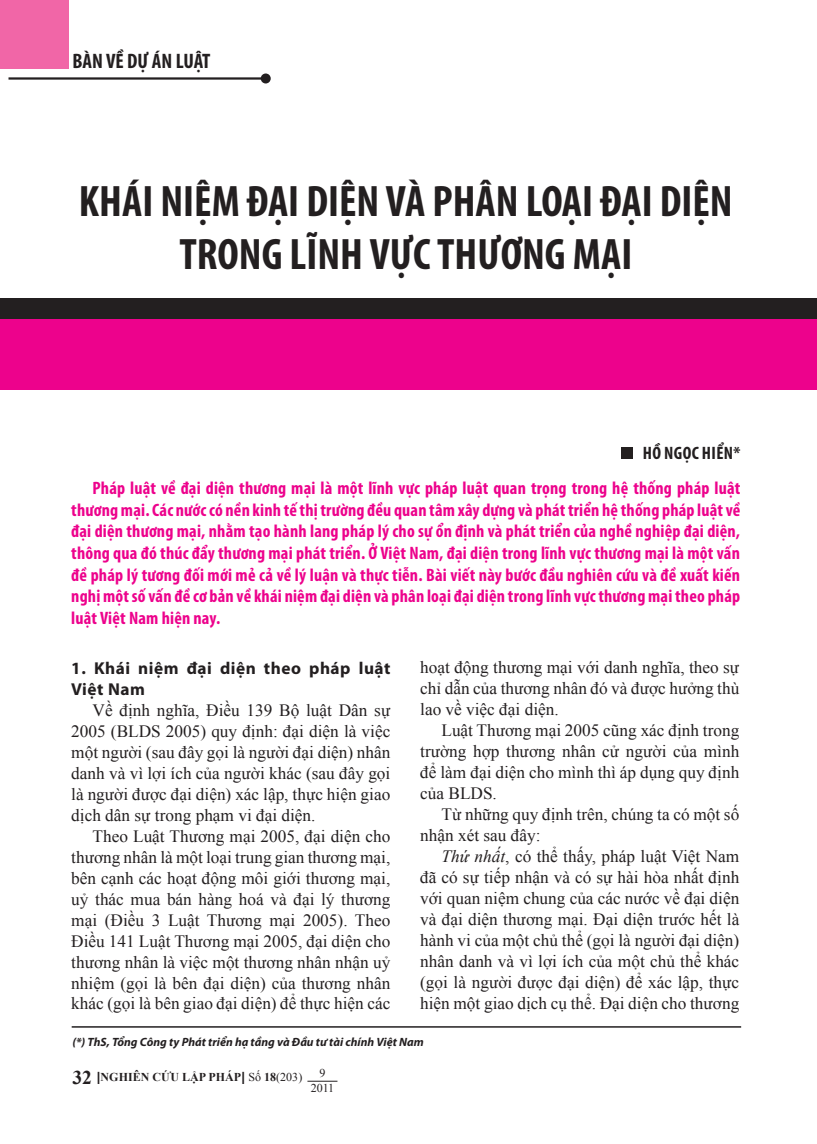
<style>
.page{position:relative;width:817px;height:1144px;background:#fff}
.page>*{position:absolute;margin:0;border:0;box-sizing:border-box;transform-origin:0 0}
.t1{font:700 condensed 44.25px/53.1px "Myriad Pro";color:#231f20;text-align:center}
.t2{font:700 condensed 21px "Myriad Pro";color:#231f20}
.t3{font:700 condensed 18px/21.6px "Myriad Pro";letter-spacing:.01em;color:#ed028c;text-align:justify}
.t4{font:700 condensed 18px "Myriad Pro";letter-spacing:.02em;color:#231f20}
.t5{font:17.25px/21px "Times New Roman";color:#231f20;text-align:justify}
.t6{font:700 17.25px/21px "Myriad Pro";letter-spacing:.03em;color:#231f20}
.t7{font:italic 700 12px "Myriad Pro";color:#231f20}
.t8{font:700 12px "Times New Roman";color:#231f20}
.t9{font:12px/14.4px "Times New Roman";color:#231f20;text-align:center}
.s1{font-style:italic}
.s2{font-size:19.5px}
.s3{font-family:"Myriad Pro";font-weight:400;font-size:18px}
.s4{font-weight:400}
</style>
<div class="page">
<hr style="left:307px;top:1081px;width:30px;height:1px;background:#231f20">
<hr style="left:9px;top:77px;width:257px;height:3px;background:#231f20">
<div style="left:261px;top:73px;width:10px;height:10px;background:#231f20;border-radius:50%"></div>
<div style="left:0;top:0;width:69px;height:69px;background:#f166a7"></div>
<hr style="left:72px;top:1026px;width:669px;height:1px;background:#231f20">
<div style="left:621px;top:447px;width:11px;height:12px;background:#231f20"></div>
<div style="left:0;top:298px;width:816px;height:44px;background:#231f20"></div>
<div style="left:0;top:319px;width:816px;height:70px;background:#ed028c"></div>
<p class="t2" style="left:72px;top:48px;width:140px">BÀN VỀ DỰ ÁN LUẬT</p>
<h1 class="t1" style="left:79px;top:174px;width:655px">KHÁI NIỆM ĐẠI DIỆN VÀ PHÂN LOẠI ĐẠI DIỆN<br>TRONG LĨNH VỰC THƯƠNG MẠI</h1>
<p class="t4" style="left:642px;top:441px;width:99px">Hồ Ngọc Hiển*</p>
<p class="t3" style="left:71px;top:477px;width:670px;text-indent:21px">Pháp luật về đại diện thương mại là một lĩnh vực pháp luật quan trọng trong hệ thống pháp luật thương mại. Các nước có nền kinh tế thị trường đều quan tâm xây dựng và phát triển hệ thống pháp luật về đại diện thương mại, nhằm tạo hành lang pháp lý cho sự ổn định và phát triển của nghề nghiệp đại diện, thông qua đó thúc đẩy thương mại phát triển. Ở Việt Nam, đại diện trong lĩnh vực thương mại là một vấn đề pháp lý tương đối mới mẻ cả về lý luận và thực tiễn. Bài viết này bước đầu nghiên cứu và đề xuất kiến nghị một số vấn đề cơ bản về khái niệm đại diện và phân loại đại diện trong lĩnh vực thương mại theo pháp luật Việt Nam hiện nay.</p>
<p class="t6" style="left:71px;top:657px;width:320px">1. Khái niệm đại diện theo pháp luật<br>Việt Nam</p>
<p class="t5" style="left:71px;top:699px;width:320px;text-indent:21px">Về định nghĩa, Điều 139 Bộ luật Dân sự 2005 (BLDS 2005) quy định: đại diện là việc một người (sau đây gọi là người đại diện) nhân danh và vì lợi ích của người khác (sau đây gọi là người được đại diện) xác lập, thực hiện giao dịch dân sự trong phạm vi đại diện.</p>
<p class="t5" style="left:71px;top:825px;width:320px;text-indent:21px">Theo Luật Thương mại 2005, đại diện cho thương nhân là một loại trung gian thương mại, bên cạnh các hoạt động môi giới thương mại, uỷ thác mua bán hàng hoá và đại lý thương mại (Điều 3 Luật Thương mại 2005). Theo Điều 141 Luật Thương mại 2005, đại diện cho thương nhân là việc một thương nhân nhận uỷ nhiệm (gọi là bên đại diện) của thương nhân khác (gọi là bên giao đại diện) để thực hiện các</p>
<p class="t5" style="left:420px;top:656px;width:320px">hoạt động thương mại với danh nghĩa, theo sự chỉ dẫn của thương nhân đó và được hưởng thù lao về việc đại diện.</p>
<p class="t5" style="left:420px;top:719px;width:320px;text-indent:21px">Luật Thương mại 2005 cũng xác định trong trường hợp thương nhân cử người của mình để làm đại diện cho mình thì áp dụng quy định của BLDS.</p>
<p class="t5" style="left:420px;top:803px;width:320px;text-indent:21px">Từ những quy định trên, chúng ta có một số nhận xét sau đây:</p>
<p class="t5" style="left:420px;top:845px;width:320px;text-indent:21px"><span class="s1">Thứ nhất</span>, có thể thấy, pháp luật Việt Nam đã có sự tiếp nhận và có sự hài hòa nhất định với quan niệm chung của các nước về đại diện và đại diện thương mại. Đại diện trước hết là hành vi của một chủ thể (gọi là người đại diện) nhân danh và vì lợi ích của một chủ thể khác (gọi là người được đại diện) để xác lập, thực hiện một giao dịch cụ thể. Đại diện cho thương</p>
<p class="t7" style="left:72px;top:1034px;width:353px">(*) ThS, Tổng Công ty Phát triển hạ tầng và Đầu tư tài chính Việt Nam</p>
<p class="t8" style="left:72px;top:1068px;width:231px"><span class="s2">32</span> <span class="s3">I</span>NGHIÊN CỨU LẬP PHÁP<span class="s3">I</span> <span class="s4">Số</span> 18<span class="s4">(203)</span></p>
<p class="t9" style="left:310px;top:1066px;width:25px">9<br>2011</p>
</div>
